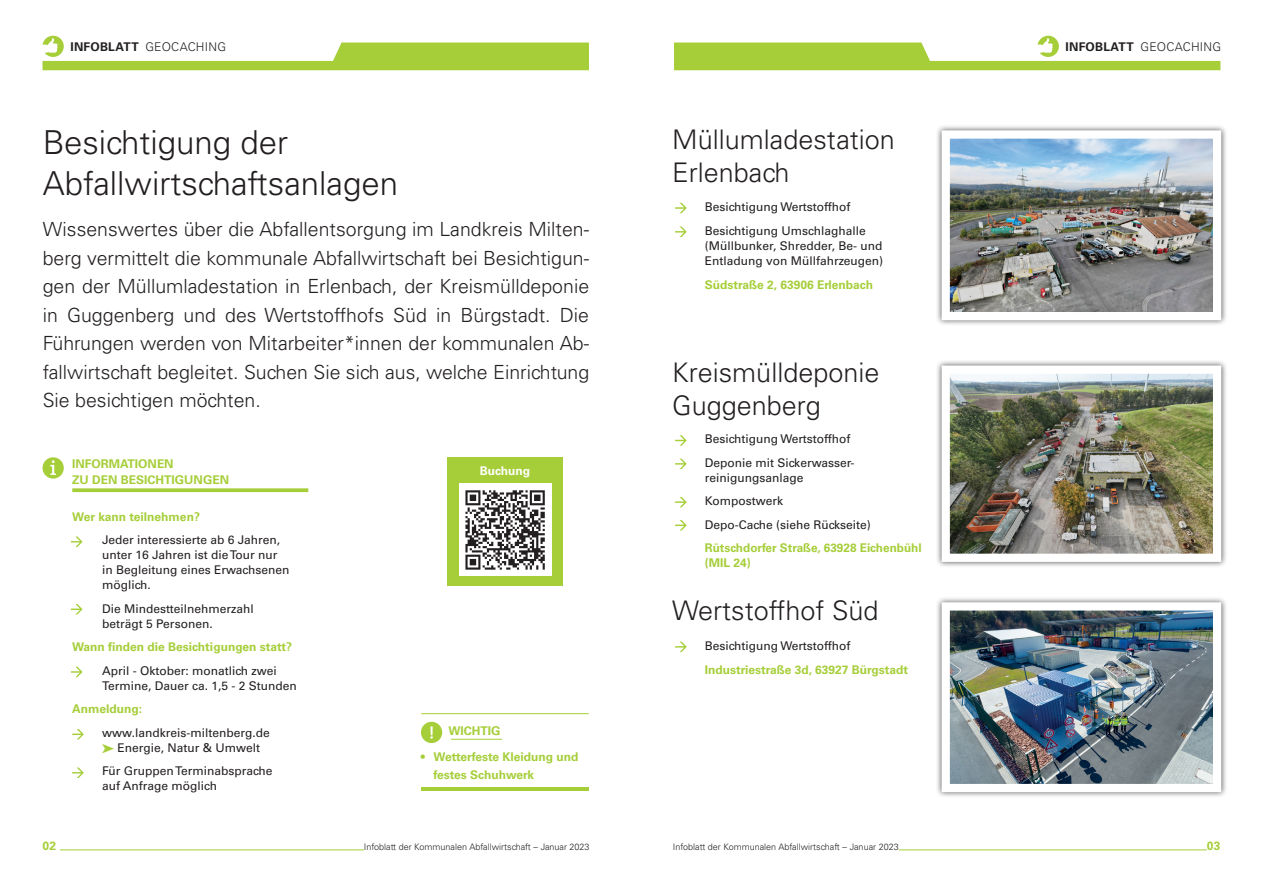
<style>
.page{position:relative;width:1263px;height:893px;background:#fff}
.page>*{position:absolute;margin:0;border:0;box-sizing:border-box;transform-origin:0 0}
.t1{font:300 33px/40.5px "Univers LT Std";color:#231f20}
.t2{font:300 27px/33px "Univers LT Std";color:#231f20}
.t3{font:300 19.5px/28.5px "Univers LT Std";color:#231f20;text-align:justify}
.t4{font:12px/15px "Univers LT Std";color:#231f20}
.t5{font:700 12px/15px "Univers LT Std";color:#a6ce39}
.t6{font:300 12px "Univers LT Std";letter-spacing:.02em;color:#231f20}
.t7{font:700 12px "Univers LT Std";color:#fff}
.t8{font:300 9px "Univers LT Std";color:#231f20}
.s1{font-weight:700}
</style>
<div class="page">
<svg style="left:43px;top:36px;width:546px;height:34px"></svg>
<svg style="left:674px;top:36px;width:546px;height:34px"></svg>
<hr style="left:60px;top:849px;width:304px;height:1px;background:#a6ce39">
<hr style="left:899px;top:849px;width:308px;height:1px;background:#a6ce39">
<div style="left:936px;top:125px;width:291px;height:201px;background:#231f20;opacity:.75"></div>
<img style="left:950px;top:139px;width:262px;height:172px">
<div style="left:941px;top:130px;width:280px;height:190px;border:8px solid #fff"></div>
<svg style="left:675px;top:203px;width:12px;height:10px"></svg>
<svg style="left:675px;top:227px;width:12px;height:10px"></svg>
<div style="left:936px;top:596px;width:291px;height:202px;background:#231f20;opacity:.75"></div>
<img style="left:950px;top:611px;width:262px;height:172px">
<div style="left:941px;top:602px;width:280px;height:190px;border:8px solid #fff"></div>
<svg style="left:675px;top:642px;width:12px;height:10px"></svg>
<div style="left:936px;top:360px;width:291px;height:208px;background:#231f20;opacity:.75"></div>
<img style="left:950px;top:374px;width:262px;height:179px">
<div style="left:941px;top:365px;width:280px;height:197px;border:8px solid #fff"></div>
<svg style="left:675px;top:435px;width:12px;height:11px"></svg>
<svg style="left:675px;top:459px;width:12px;height:10px"></svg>
<svg style="left:675px;top:497px;width:12px;height:10px"></svg>
<svg style="left:675px;top:520px;width:12px;height:10px"></svg>
<div style="left:43px;top:457px;width:21px;height:22px;background:#a6ce39;border-radius:50%"></div>
<svg style="left:50px;top:460px;width:6px;height:15px"></svg>
<svg style="left:72px;top:488px;width:236px;height:4px"></svg>
<svg style="left:71px;top:536px;width:12px;height:11px"></svg>
<svg style="left:71px;top:667px;width:12px;height:10px"></svg>
<svg style="left:71px;top:604px;width:12px;height:10px"></svg>
<svg style="left:72px;top:729px;width:12px;height:10px"></svg>
<svg style="left:72px;top:767px;width:12px;height:11px"></svg>
<hr style="left:451px;top:739px;width:51px;height:1px;background:#a6ce39">
<div style="left:421px;top:722px;width:21px;height:21px;background:#a6ce39;border-radius:50%"></div>
<svg style="left:430px;top:726px;width:3px;height:13px"></svg>
<hr style="left:421px;top:713px;width:168px;height:1px;background:#a6ce39">
<hr style="left:421px;top:787px;width:168px;height:4px;background:#a6ce39">
<div style="left:447px;top:457px;width:115px;height:129px;background:#a6ce39"></div>
<div style="left:459px;top:484px;width:92px;height:92px;background:#fff"></div>
<svg style="left:465px;top:490px;width:80px;height:80px"></svg>
<p class="t6" style="left:70px;top:40px;width:157px"><span class="s1">INFOBLATT</span> geocaching</p>
<p class="t6" style="left:1065px;top:40px;width:157px"><span class="s1">INFOBLATT</span> geocaching</p>
<h1 class="t1" style="left:43px;top:122px;width:357px">Besichtigung der<br>Abfallwirtschaftsanlagen</h1>
<p class="t3" style="left:43px;top:215px;width:548px">Wissenswertes über die Abfallentsorgung im Landkreis Milten&shy;berg vermittelt die kommunale Abfallwirtschaft bei Besichtigun&shy;gen der Müllumladestation in Erlenbach, der Kreismülldeponie in G uggenberg und des Wertstoffhofs Süd in Bürgstadt. Die Führungen werden von Mitarbeiter*innen der kommunalen Ab&shy;fallwirtschaft begleitet. Suchen Sie sich aus, welche Einrichtung Sie besichtigen möchten.</p>
<p class="t5" style="left:72px;top:456px;width:13px">Info</p>
<p class="t5" style="left:101px;top:456px;width:17px">rmation</p>
<p class="t5" style="left:157px;top:456px;width:17px">en</p>
<p class="t5" style="left:72px;top:472px;width:29px">zu den</p>
<p class="t5" style="left:121px;top:472px;width:16px">Besichtig</p>
<p class="t5" style="left:184px;top:472px;width:19px">ungen</p>
<p class="t5" style="left:72px;top:509px;width:129px">Wer kann teilnehmen?</p>
<p class="t4" style="left:102px;top:532px;width:189px">Jeder interessierte ab 6 Jahren, unter 16 Jahren ist die Tour nur in Begleitung eines Erwachsenen möglich.</p>
<p class="t4" style="left:102px;top:601px;width:153px">Die Mindestteilnehmerzahl beträgt 5 Personen.</p>
<p class="t5" style="left:72px;top:639px;width:221px">Wann finden die Besichtigungen statt?</p>
<p class="t4" style="left:102px;top:663px;width:196px">April - Oktober: monatlich zwei<br>Termine, Dauer ca. 1,5 - 2 Stunden</p>
<p class="t5" style="left:72px;top:701px;width:71px">Anmeldung:</p>
<p class="t4" style="left:102px;top:725px;width:169px;text-align:center">www.landkreis-miltenberg.de<br>Energie, Natur &amp; Umwelt</p>
<p class="t4" style="left:102px;top:763px;width:172px">Für Gruppen Terminabsprache auf Anfrage möglich</p>
<p class="t7" style="left:480px;top:464px;width:52px">Buchung</p>
<p class="t5" style="left:449px;top:724px;width:54px">WICHTIG</p>
<p class="t5" style="left:434px;top:748px;width:146px;line-height:18px;text-indent:-13px">• Wetterfeste Kleidung und festes Schuhwerk</p>
<h2 class="t2" style="left:672px;top:123px;width:224px">Müllumladestation<br>Erlenbach</h2>
<p class="t4" style="left:705px;top:196px;width:162px;line-height:23.5px">Besichtigung Wertstoffhof<br>Besichtigung Umschlaghalle</p>
<p class="t4" style="left:705px;top:238px;width:180px">(Müllbunker, Shredder, Be- und<br>Entladung von Müllfahrzeugen)</p>
<p class="t5" style="left:705px;top:277px;width:170px">Südstraße 2, 63906 Erlenbach</p>
<h2 class="t2" style="left:672px;top:356px;width:209px">Kreismülldeponie<br>G uggenberg</h2>
<p class="t4" style="left:705px;top:427px;width:151px;line-height:23.5px">Besichtigung Wertstoffhof<br>Deponie mit Sickerwasser-</p>
<p class="t4" style="left:705px;top:466px;width:167px;line-height:23.5px">reinigungsanlage<br>Kompostwerk<br>Depo-Cache (siehe Rückseite)</p>
<p class="t5" style="left:705px;top:541px;width:218px">Rütschdorfer Straße, 63928 Eichenbühl (MIL 24)</p>
<h2 class="t2" style="left:672px;top:594px;width:208px">Wertstoffhof Süd</h2>
<p class="t4" style="left:705px;top:639px;width:147px">Besichtigung Wertstoffhof</p>
<p class="t5" style="left:705px;top:662px;width:205px">Industriestraße 3d, 63927 Bürgstadt</p>
<p class="t5" style="left:43px;top:839px;width:15px">02</p>
<p class="t8" style="left:364px;top:842px;width:227px">I nfoblatt der Kommunalen Abfallwirtschaft – Januar 2023</p>
<p class="t8" style="left:673px;top:842px;width:227px">I nfoblatt der Kommunalen Abfallwirtschaft – Januar 2023</p>
<p class="t5" style="left:1207px;top:839px;width:15px">03</p>
</div>
